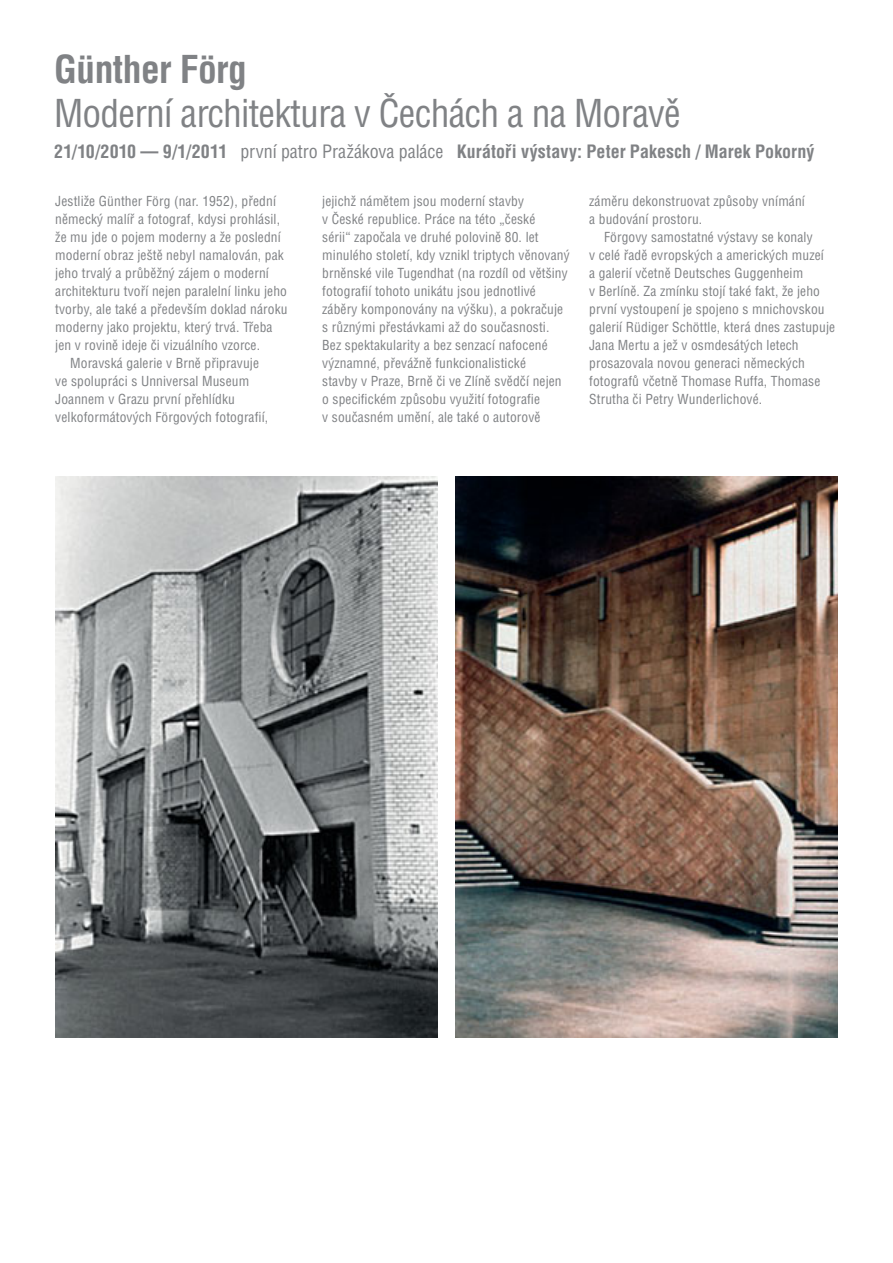
<style>
.page{position:relative;width:893px;height:1263px;background:#fff}
.page>*{position:absolute;margin:0;border:0;box-sizing:border-box;transform-origin:0 0}
.t1{font:37.5px "Helvetica Cond CE";letter-spacing:-.02em;color:#808285}
.t2{font:700 37.5px "Helvetica Cond CE";letter-spacing:-.015em;color:#808285}
.t3{font:700 18px "Helvetica Cond CE";letter-spacing:.005em;color:#808285}
.t4{font:13.5px/18px "Helvetica Cond CE";letter-spacing:.01em;color:#808285}
.s1{font-weight:400}
</style>
<div class="page">
<img style="left:55px;top:476px;width:382px;height:561px">
<img style="left:456px;top:476px;width:382px;height:561px">
<h1 class="t2" style="left:54px;top:54px;width:194px">Günther Förg</h1>
<h1 class="t1" style="left:54px;top:98px;width:628px">Moderní architektura v Čechách a na Moravě</h1>
<h2 class="t3" style="left:54px;top:144px;width:762px">21/10/2010 — 9/1/2011 <span class="s1">první patro Pražákova paláce</span> Kurátoři výstavy: Peter Pakesch / Marek Pokorný</h2>
<p class="t4" style="left:55px;top:193px;width:222px">Jestliže Günther Förg (nar. 1952), přední</p>
<p class="t4" style="left:55px;top:211px;width:226px">německý malíř a fotograf, kdysi prohlásil,</p>
<p class="t4" style="left:55px;top:229px;width:227px">že mu jde o pojem moderny a že poslední</p>
<p class="t4" style="left:55px;top:247px;width:230px">moderní obraz ještě nebyl namalován, pak</p>
<p class="t4" style="left:55px;top:265px;width:215px">jeho trvalý a průběžný zájem o moderní</p>
<p class="t4" style="left:55px;top:283px;width:233px">architekturu tvoří nejen paralelní linku jeho</p>
<p class="t4" style="left:55px;top:301px;width:234px">tvorby, ale také a především doklad nároku</p>
<p class="t4" style="left:55px;top:319px;width:219px">moderny jako projektu, který trvá. Třeba</p>
<p class="t4" style="left:55px;top:337px;width:206px">jen v rovině ideje či vizuálního vzorce.</p>
<p class="t4" style="left:70px;top:355px;width:190px">Moravská galerie v Brně připravuje</p>
<p class="t4" style="left:55px;top:373px;width:195px">ve spolupráci s Unniversal Museum</p>
<p class="t4" style="left:55px;top:391px;width:181px">Joannem v Grazu první přehlídku</p>
<p class="t4" style="left:55px;top:409px;width:214px">velkoformátových Förgových fotografií,</p>
<p class="t4" style="left:322px;top:193px;width:249px">jejichž námětem jsou moderní stavby<br>v České republice. Práce na této „české<br>sérii“ započala ve druhé polovině 80. let minulého století, kdy vznikl triptych věnovaný brněnské vile Tugendhat (na rozdíl od většiny fotografií tohoto unikátu jsou jednotlivé záběry komponovány na výšku), a pokračuje s různými přestávkami až do současnosti.<br>Bez spektakularity a bez senzací nafocené významné, převážně funkcionalistické<br>stavby v Praze, Brně či ve Zlíně svědčí nejen o specifickém způsobu využití fotografie<br>v současném umění, ale také o autorově</p>
<p class="t4" style="left:589px;top:193px;width:217px">záměru dekonstruovat způsoby vnímání a budování prostoru.</p>
<p class="t4" style="left:589px;top:229px;width:247px;text-indent:15px">Förgovy samostatné výstavy se konaly<br>v celé řadě evropských a amerických muzeí<br>a galerií včetně Deutsches Guggenheim<br>v Berlíně. Za zmínku stojí také fakt, že jeho první vystoupení je spojeno s mnichovskou galerií Rüdiger Schöttle, která dnes zastupuje Jana Mertu a jež v osmdesátých letech prosazovala novou generaci německých fotografů včetně Thomase Ruffa, Thomase Strutha či Petry Wunderlichové.</p>
</div>
